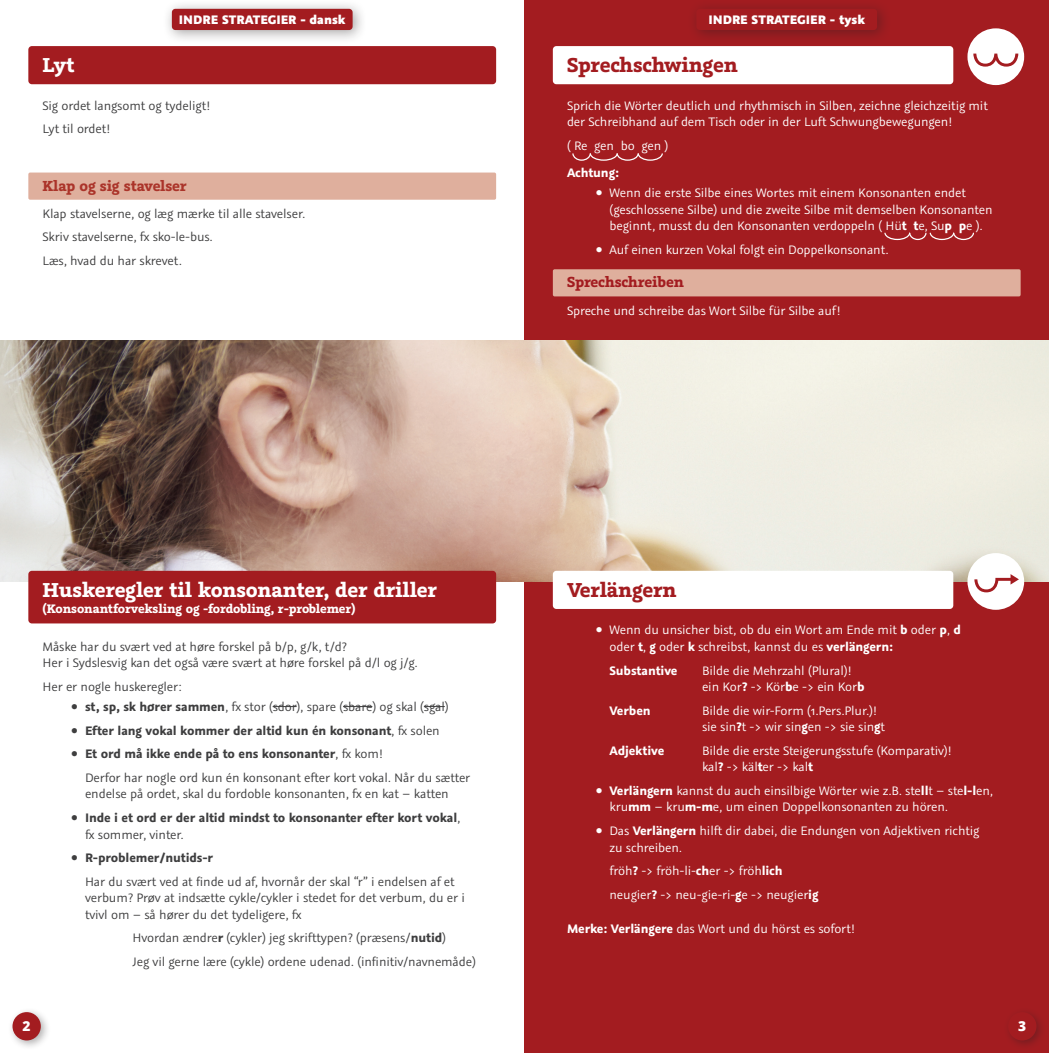
<style>
.page{position:relative;width:1049px;height:1053px;background:#fff}
.page>*{position:absolute;margin:0;border:0;box-sizing:border-box;transform-origin:0 0}
.Dansk_Head_1{font:700 22.5px "Graublau Slab";letter-spacing:-.01em;color:#fff}
.Tysk_Head_1{font:700 22.5px "Graublau Slab";letter-spacing:-.01em;color:#a31c20}
.Dansk_Head_2{font:700 16.25px "Graublau Slab";letter-spacing:-.01em;color:#ab342a}
.Tysk_Head_2{font:700 16.25px "Graublau Slab";letter-spacing:-.01em;color:#a31c20}
.Tysk{font:13.75px/16.5px "Graublau Sans";letter-spacing:-.01em;color:#fff}
.Dansk{font:13.75px/16.5px "Graublau Sans";letter-spacing:-.01em;color:#3e3e3f}
.Dansk-2{font:700 13.75px/16.5px "Graublau Sans";letter-spacing:-.01em;color:#3e3e3f}
.Dansk_Head_1-2{font:700 13.75px "Graublau Slab";letter-spacing:-.01em;color:#fff}
.t1{font:800 13.75px "Graublau Sans";color:#fff}
.Tysk-2{font:700 13.75px "Graublau Sans";letter-spacing:-.01em;color:#fff}
.Dansk_Head_3{font:13.75px "Graublau Sans";letter-spacing:-.01em;color:#3e3e3f}
.Tysk_Head_3{font:700 13.75px "Graublau Sans";letter-spacing:-.01em;color:#fff}
.t2{font:800 13.75px "Open Sans";color:#fff}
.s1{font-family:"Bitter";font-weight:700}
.s2{font-weight:700}
.s3{font-family:"Bitter"}
.s4{font-weight:400}
</style>
<div class="page">
<div style="left:524px;top:0;width:525px;height:1052px;background:#a31c20"></div>
<div style="left:553px;top:46px;width:400px;height:38px;background:#fff;border-radius:4px"></div>
<div style="left:553px;top:269px;width:467px;height:27px;background:#dfaf9d;border-radius:2px"></div>
<div style="left:28px;top:46px;width:468px;height:38px;background:#a31c20;border-radius:4px"></div>
<div style="left:28px;top:172px;width:468px;height:28px;background:#dfaf9d;border-radius:2px"></div>
<svg style="left:967px;top:28px;width:57px;height:57px"></svg>
<img style="left:0;top:340px;width:1049px;height:241px">
<div style="left:163px;top:0;width:204px;height:44px;background:#231f20;opacity:.4"></div>
<div style="left:172px;top:9px;width:181px;height:21px;background:#a31c20;border-radius:4px"></div>
<div style="left:687px;top:0;width:204px;height:44px;background:#231f20;opacity:.4"></div>
<div style="left:696px;top:9px;width:181px;height:21px;background:#a31c20;border-radius:4px"></div>
<svg style="left:572px;top:153px;width:91px;height:8px"></svg>
<svg style="left:884px;top:232px;width:90px;height:9px"></svg>
<div style="left:553px;top:570px;width:400px;height:39px;background:#fff;border-radius:4px"></div>
<div style="left:28px;top:570px;width:468px;height:53px;background:#a31c20;border-radius:4px"></div>
<svg style="left:273px;top:706px;width:24px;height:1px"></svg>
<svg style="left:343px;top:706px;width:29px;height:1px"></svg>
<svg style="left:424px;top:706px;width:21px;height:1px"></svg>
<svg style="left:967px;top:553px;width:57px;height:56px;background:#ecd7d6"></svg>
<div style="left:8px;top:1007px;width:43px;height:43px;background:#231f20;opacity:.35"></div>
<div style="left:12px;top:1012px;width:29px;height:28px;background:#a31c20;border-radius:50%"></div>
<div style="left:1003px;top:1007px;width:43px;height:43px;background:#231f20;opacity:.35"></div>
<div style="left:1008px;top:1012px;width:28px;height:28px;background:#a31c20;border-radius:50%"></div>
<p class="t1" style="left:179px;top:11px;width:168px">INDRE STRATEGIER - dansk</p>
<p class="t1" style="left:708px;top:11px;width:158px">INDRE STRATEGIER - tysk</p>
<p class="Dansk_Head_1" style="left:43px;top:50px;width:34px">Lyt</p>
<p class="Dansk" style="left:43px;top:97px;width:169px">Sig ordet langsomt og tydeligt!</p>
<p class="Dansk" style="left:43px;top:121px;width:69px">Lyt til ordet!</p>
<p class="Dansk_Head_2" style="left:43px;top:175px;width:146px">Klap og sig stavelser</p>
<p class="Dansk" style="left:43px;top:205px;width:264px">Klap stavelserne, og læg mærke til alle stavelser.</p>
<p class="Dansk" style="left:43px;top:229px;width:172px">Skriv stavelserne, fx sko-le-bus.</p>
<p class="Dansk" style="left:43px;top:252px;width:141px">Læs, hvad du har skrevet.</p>
<p class="Tysk_Head_1" style="left:567px;top:50px;width:172px">Sprechschwingen</p>
<p class="Tysk" style="left:567px;top:97px;width:422px">Sprich die Wörter deutlich und rhythmisch in Silben, zeichne gleichzeitig mit der Schreibhand auf dem Tisch oder in der Luft Schwungbewegungen!</p>
<p class="Tysk" style="left:567px;top:137px;width:103px">( Re gen bo gen )</p>
<p class="Tysk_Head_3" style="left:567px;top:164px;width:54px">Achtung:</p>
<p class="Tysk" style="left:609px;top:184px;width:385px;text-indent:-14px"><span class="s1">•</span> Wenn die erste Silbe eines Wortes mit einem Konsonanten endet (geschlossene Silbe) und die zweite Silbe mit demselben Konsonanten beginnt, musst du den Konsonanten verdoppeln ( Hü<span class="s2">t t</span>e, Su<span class="s2">p p</span>e ).</p>
<p class="Tysk" style="left:595px;top:241px;width:295px"><span class="s1">•</span> Auf einen kurzen Vokal folgt ein Doppelkonsonant.</p>
<p class="Tysk_Head_2" style="left:567px;top:272px;width:118px">Sprechschreiben</p>
<p class="Tysk" style="left:567px;top:302px;width:275px">Spreche und schreibe das Wort Silbe für Silbe auf!</p>
<p class="Dansk_Head_1" style="left:43px;top:575px;width:396px">Huskeregler til konsonanter, der driller</p>
<p class="Dansk_Head_1-2" style="left:43px;top:600px;width:315px">(Konsonantforveksling og -fordobling, r-problemer)</p>
<p class="Dansk" style="left:43px;top:638px;width:377px">Måske har du svært ved at høre forskel på b/p, g/k, t/d?<br>Her i Sydslesvig kan det også være svært at høre forskel på d/l og j/g.</p>
<p class="Dansk_Head_3" style="left:43px;top:678px;width:141px">Her er nogle huskeregler:</p>
<p class="Dansk" style="left:71px;top:698px;width:379px"><span class="s1">•</span> <span class="s2">st, sp, sk hører sammen</span>, fx stor (sdor), spare (sbare) og skal (sgal)</p>
<p class="Dansk-2" style="left:71px;top:722px;width:370px"><span class="s3">•</span> Efter lang vokal kommer der altid kun én konsonant<span class="s4">, fx solen</span></p>
<p class="Dansk-2" style="left:71px;top:745px;width:313px"><span class="s3">•</span> Et ord må ikke ende på to ens konsonanter<span class="s4">, fx kom!</span></p>
<p class="Dansk" style="left:85px;top:769px;width:387px">Derfor har nogle ord kun én konsonant efter kort vokal. Når du sætter endelse på ordet, skal du fordoble konsonanten, fx en kat – katten</p>
<p class="Dansk-2" style="left:85px;top:809px;width:377px;text-indent:-14px"><span class="s3">•</span> Inde i et ord er der altid mindst to konsonanter efter kort vokal<span class="s4">, fx sommer, vinter.</span></p>
<p class="Dansk-2" style="left:71px;top:849px;width:144px"><span class="s3">•</span> R-problemer/nutids-r</p>
<p class="Dansk" style="left:85px;top:873px;width:381px">Har du svært ved at finde ud af, hvornår der skal “r” i endelsen af et verbum? Prøv at indsætte cykle/cykler i stedet for det verbum, du er i tvivl om – så hører du det tydeligere, fx</p>
<p class="Dansk" style="left:133px;top:929px;width:315px">Hvordan ændre<span class="s2">r</span> (cykler) jeg skrifttypen? (præsens/<span class="s2">nutid</span>)</p>
<p class="Dansk" style="left:133px;top:953px;width:345px">Jeg vil gerne lære (cykle) ordene udenad. (infinitiv/navnemåde)</p>
<p class="Tysk_Head_1" style="left:567px;top:575px;width:111px">Verlängern</p>
<p class="Tysk" style="left:609px;top:621px;width:353px;text-indent:-14px"><span class="s1">•</span> Wenn du unsicher bist, ob du ein Wort am Ende mit <span class="s2">b</span> oder <span class="s2">p</span>, <span class="s2">d </span>oder <span class="s2">t</span>, <span class="s2">g</span> oder <span class="s2">k</span> schreibst, kannst du es <span class="s2">verlängern:</span></p>
<p class="Tysk-2" style="left:609px;top:661px;width:70px">Substantive</p>
<p class="Tysk" style="left:702px;top:662px;width:164px">Bilde die Mehrzahl (Plural)! ein Kor<span class="s2">?</span> -&gt; Kör<span class="s2">b</span>e -&gt; ein Kor<span class="s2">b</span></p>
<p class="Tysk-2" style="left:609px;top:701px;width:43px">Verben</p>
<p class="Tysk" style="left:702px;top:702px;width:184px">Bilde die wir-Form (1.Pers.Plur.)! sie sin<span class="s2">?</span>t -&gt; wir sin<span class="s2">g</span>en -&gt; sie sin<span class="s2">g</span>t</p>
<p class="Tysk-2" style="left:609px;top:741px;width:56px">Adjektive</p>
<p class="Tysk" style="left:702px;top:742px;width:251px">Bilde die erste Steigerungsstufe (Komparativ)! kal<span class="s2">?</span> -&gt; käl<span class="s2">t</span>er -&gt; kal<span class="s2">t</span></p>
<p class="Tysk" style="left:609px;top:782px;width:385px;text-indent:-14px"><span class="s1">•</span> <span class="s2">Verlängern</span> kannst du auch einsilbige Wörter wie z.B. ste<span class="s2">ll</span>t – ste<span class="s2">l-l</span>en, kru<span class="s2">mm</span> – kru<span class="s2">m-m</span>e, um einen Doppelkonsonanten zu hören.</p>
<p class="Tysk" style="left:609px;top:822px;width:371px;text-indent:-14px"><span class="s1">•</span> Das <span class="s2">Verlängern</span> hilft dir dabei, die Endungen von Adjektiven richtig zu schreiben.</p>
<p class="Tysk" style="left:609px;top:862px;width:175px">fröh<span class="s2">?</span> -&gt; fröh-li-<span class="s2">ch</span>er -&gt; fröh<span class="s2">lich</span></p>
<p class="Tysk" style="left:609px;top:886px;width:210px">neugier<span class="s2">?</span> -&gt; neu-gie-ri-<span class="s2">g</span>e -&gt; neugier<span class="s2">ig</span></p>
<p class="Tysk" style="left:567px;top:920px;width:289px"><span class="s2">Merke: Verlängere</span> das Wort und du hörst es sofort!</p>
<p class="t2" style="left:23px;top:1015px;width:10px">2</p>
<p class="t2" style="left:1018px;top:1015px;width:10px">3</p>
</div>
